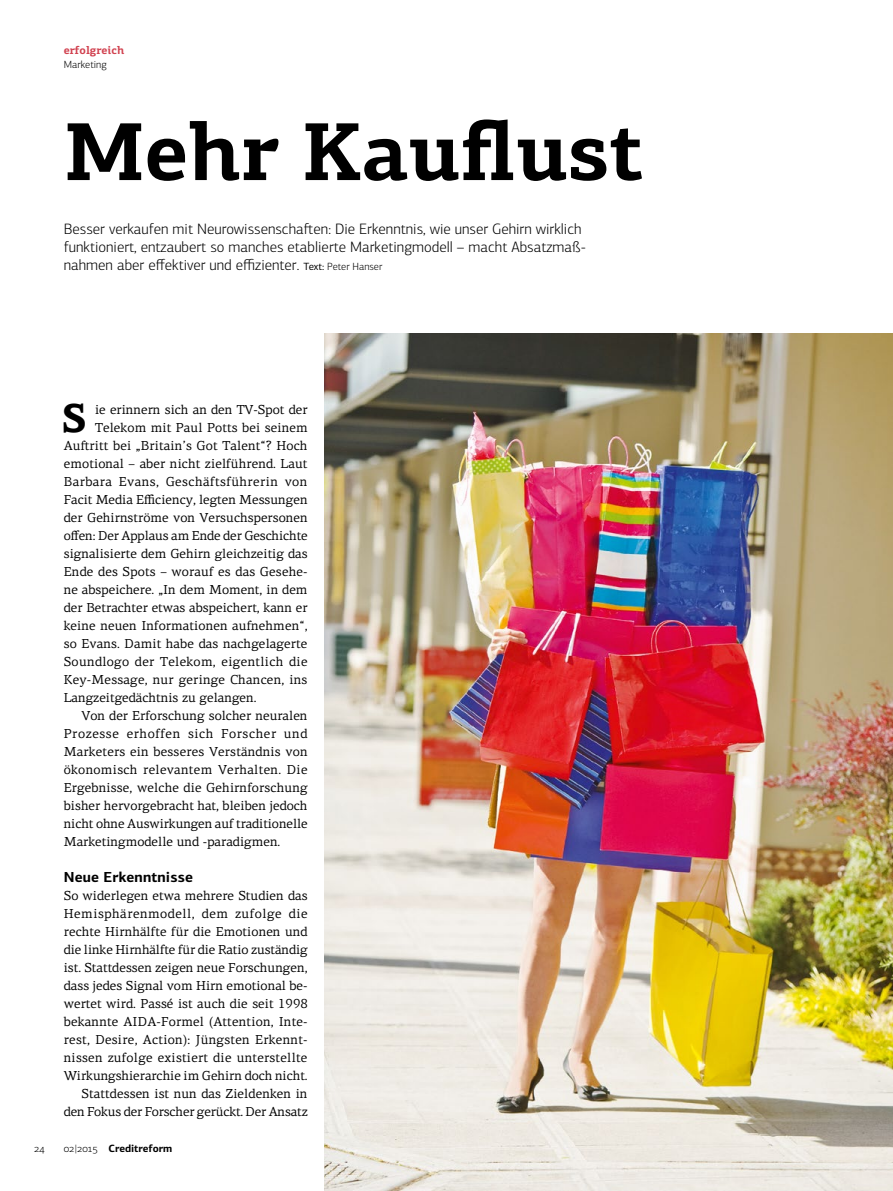
<style>
.page{position:relative;width:893px;height:1191px;background:#fff}
.page>*{position:absolute;margin:0;border:0;box-sizing:border-box;transform-origin:0 0}
.t1{font:700 82.5px "PF Centro Slab Pro";color:#000}
.t2{font:700 40.5px "PF Centro Serif Pro";color:#000}
.t3{font:300 15.15px/18px "PF Centro Sans Pro";color:#000}
.t4{font:700 14.55px "PF Centro Sans Pro";letter-spacing:.01em;color:#000}
.t5{font:13.05px/18px "PF Centro Serif Pro";letter-spacing:.005em;color:#000;text-align:right}
.t6{font:13.05px "PF Centro Serif Pro";letter-spacing:.035em;color:#000}
.t7{font:13.05px "PF Centro Serif Pro";letter-spacing:.025em;color:#000}
.t8{font:13.05px "PF Centro Serif Pro";letter-spacing:.045em;color:#000}
.t9{font:700 11.25px "PF Centro Slab Pro";color:#d14250}
.t10{font:700 10.5px "PF Centro Sans Pro";color:#000}
.t11{font:300 10.5px "PF Centro Sans Pro";color:#000}
.s1{font-weight:400;font-size:10.5px}
.s2{font-size:10.5px}
.s3{font-weight:300}
</style>
<div class="page">
<img style="left:325px;top:334px;width:568px;height:857px">
<p class="t9" style="left:64px;top:43px;width:62px">erfolgreich</p>
<p class="t11" style="left:64px;top:59px;width:45px">Marketing</p>
<h1 class="t1" style="left:65px;top:99px;width:581px">Mehr Kauflust</h1>
<p class="t3" style="left:64px;top:220px;width:524px">Besser verkaufen mit Neurowissenschaften: Die Erkenntnis, wie unser Gehirn wirklich funktioniert, entzaubert so manches etablierte Marketingmodell – macht Absatzmaß&shy;nahmen aber effektiver und effizienter. <span class="s1">Text:</span> <span class="s2">Peter Hanser</span></p>
<h2 class="t2" style="left:62px;top:393px;width:27px">S</h2>
<p class="t5" style="left:95px;top:401px;width:214px">ie erinnern sich an den TV-Spot der</p>
<p class="t5" style="left:95px;top:419px;width:214px">Telekom mit Paul Potts bei seinem</p>
<p class="t5" style="left:64px;top:437px;width:245px">Auftritt bei „Britain’s Got Talent“? Hoch</p>
<p class="t5" style="left:64px;top:455px;width:245px">emotional – aber nicht zielführend. Laut</p>
<p class="t6" style="left:64px;top:474px;width:245px">Barbara Evans, Geschäftsführerin von</p>
<p class="t5" style="left:64px;top:491px;width:245px">Facit Media Efficiency, legten Messungen</p>
<p class="t5" style="left:64px;top:509px;width:245px">der Gehirnströme von Versuchspersonen</p>
<p class="t5" style="left:64px;top:527px;width:245px">offen: Der Applaus am Ende der Geschichte</p>
<p class="t5" style="left:64px;top:545px;width:245px">signalisierte dem Gehirn gleichzeitig das</p>
<p class="t5" style="left:64px;top:563px;width:245px">Ende des Spots – worauf es das Gesehe-</p>
<p class="t5" style="left:64px;top:581px;width:245px">ne abspeichere. „In dem Moment, in dem</p>
<p class="t5" style="left:64px;top:599px;width:245px">der Betrachter etwas abspeichert, kann er</p>
<p class="t5" style="left:64px;top:617px;width:245px">keine neuen Informationen aufnehmen“,</p>
<p class="t5" style="left:64px;top:635px;width:245px">so Evans. Damit habe das nachgelagerte</p>
<p class="t7" style="left:64px;top:654px;width:245px">Soundlogo der Telekom, eigentlich die</p>
<p class="t5" style="left:64px;top:671px;width:245px">Key-Message, nur geringe Chancen, ins</p>
<p class="t5" style="left:64px;top:689px;width:194px">Langzeitgedächtnis zu gelangen.</p>
<p class="t5" style="left:82px;top:707px;width:227px">Von der Erforschung solcher neuralen</p>
<p class="t8" style="left:64px;top:726px;width:245px">Prozesse erhoffen sich Forscher und</p>
<p class="t5" style="left:64px;top:743px;width:245px">Marketers ein besseres Verständnis von</p>
<p class="t5" style="left:64px;top:761px;width:245px">ökonomisch relevantem Verhalten. Die</p>
<p class="t5" style="left:64px;top:779px;width:245px">Ergebnisse, welche die Gehirnforschung</p>
<p class="t5" style="left:64px;top:797px;width:245px">bisher hervorgebracht hat, bleiben jedoch</p>
<p class="t5" style="left:64px;top:815px;width:245px">nicht ohne Auswirkungen auf traditionelle</p>
<p class="t5" style="left:64px;top:833px;width:218px">Marketingmodelle und -paradigmen.</p>
<p class="t4" style="left:64px;top:868px;width:131px">Neue Erkenntnisse</p>
<p class="t5" style="left:64px;top:887px;width:245px">So widerlegen etwa mehrere Studien das Hemisphärenmodell, dem zufolge die rechte Hirnhälfte für die Emotionen und die linke Hirnhälfte für die Ratio zuständig ist. Stattdessen zeigen neue Forschungen, dass jedes Signal vom Hirn emotional be&shy;wertet wird. Passé ist auch die seit 1998 bekannte AIDA-Formel (Attention, Inte&shy;rest, Desire, Action): Jüngsten Erkennt&shy;nissen zufolge existiert die unterstellte Wirkungshierarchie im Gehirn doch nicht.<br>Stattdessen ist nun das Zieldenken in den Fokus der Forscher gerückt. Der Ansatz</p>
<p class="t11" style="left:34px;top:1142px;width:12px">24</p>
<p class="t10" style="left:64px;top:1142px;width:110px"><span class="s3">02|2015</span> Creditreform</p>
</div>
